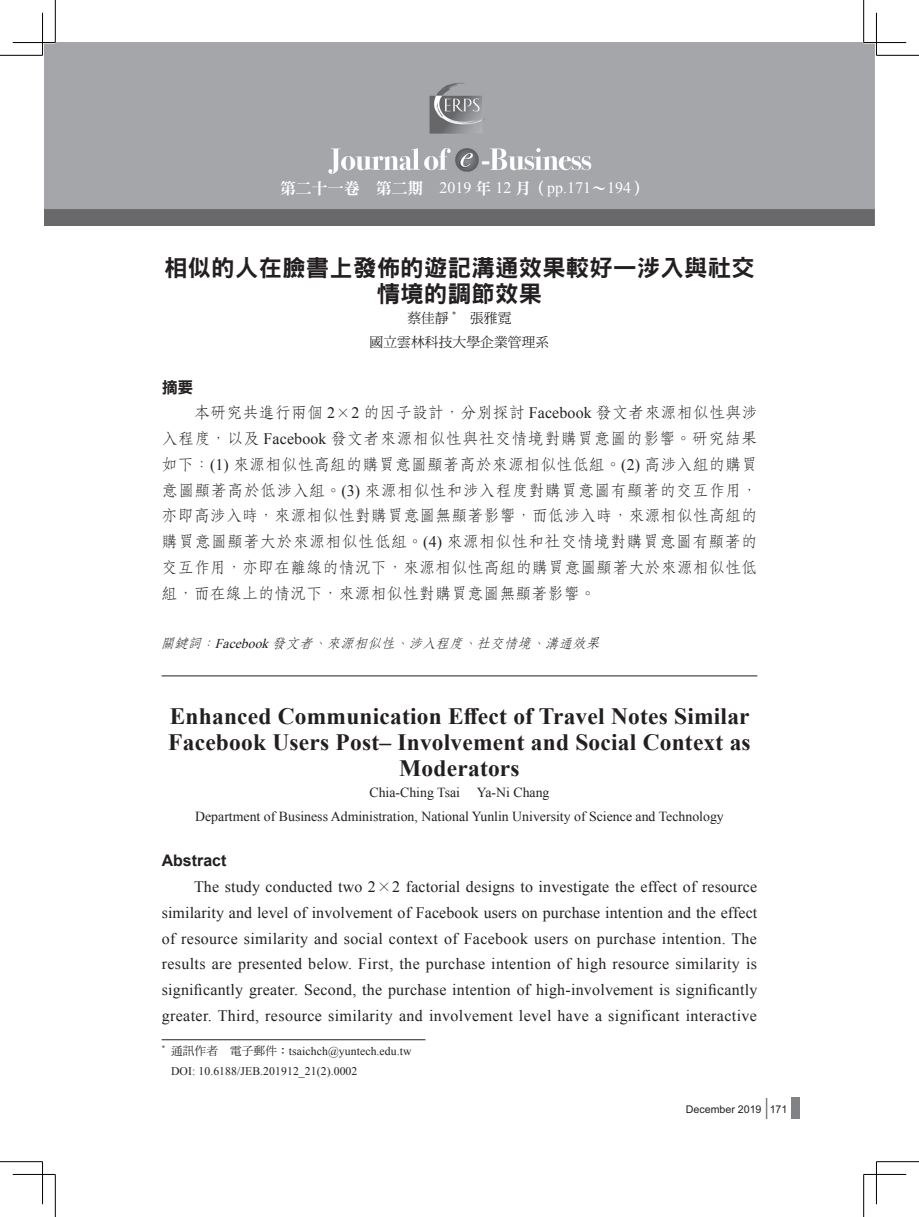
<style>
.page{position:relative;width:919px;height:1217px;background:#fff}
.page>*{position:absolute;margin:0;border:0;box-sizing:border-box;transform-origin:0 0}
.t1{font:700 23.4px/25.5px "Times New Roman";letter-spacing:.01em;color:#231f20;text-align:center}
.t2{font:23.4px/25.5px "DF Hei Std W9";letter-spacing:.01em;color:#231f20;text-align:center}
.t3{font:15.9px/25.8px "Times New Roman";letter-spacing:.025em;color:#231f20;text-align:justify}
.t4{font:15.9px/25.8px "DF Fang Song Std W4";letter-spacing:.01em;color:#231f20;text-align:justify}
.t5{font:15.9px "DFN Ming XB HK BF";color:#fff}
.t6{font:700 15.9px "Arial";color:#231f20}
.t7{font:15.9px "DF Hei Std W9";color:#231f20}
.t8{font:13.8px/24.2px "Times New Roman";color:#231f20;text-align:center}
.t9{font:13.8px/24.2px "DF Ming Std W5";color:#231f20}
.t10{font:italic 13.5px "DF Fang Song Std W4";color:#231f20}
.t11{font:11.7px/19.5px "Times New Roman";letter-spacing:.01em;color:#231f20}
.t12{font:10.65px "Arial";color:#231f20}
.t13{font:8.1px "Times New Roman";color:#231f20}
.t14{font:6.75px "Times New Roman";color:#231f20}
.s1{font-family:"Times New Roman"}
.s2{font-family:"DF Fang Song Std W4"}
.s3{font-family:"DF Ming Std W5"}
</style>
<div class="page">
<div style="left:791px;top:1097px;width:8px;height:21px;background:#808285"></div>
<hr style="left:765px;top:1097px;width:2px;height:21px;background:#808285">
<img style="left:45px;top:43px;width:829px;height:183px">
<hr style="left:162px;top:675px;width:595px;height:1px;background:#231f20">
<hr style="left:162px;top:1039px;width:263px;height:1px;background:#231f20">
<hr style="left:13px;top:41px;width:42px;height:3px;background:#fff">
<hr style="left:863px;top:41px;width:43px;height:3px;background:#fff">
<hr style="left:0;top:55px;width:43px;height:1px;background:#000">
<hr style="left:876px;top:55px;width:42px;height:1px;background:#000">
<hr style="left:0;top:1161px;width:43px;height:1px;background:#000">
<hr style="left:876px;top:1161px;width:42px;height:1px;background:#000">
<hr style="left:55px;top:0;width:1px;height:43px;background:#000">
<hr style="left:55px;top:1174px;width:1px;height:42px;background:#000">
<hr style="left:863px;top:0;width:1px;height:43px;background:#000">
<hr style="left:863px;top:1174px;width:1px;height:42px;background:#000">
<hr style="left:13px;top:42px;width:42px;height:1px;background:#000">
<hr style="left:863px;top:42px;width:43px;height:1px;background:#000">
<hr style="left:13px;top:1173px;width:42px;height:1px;background:#000">
<hr style="left:863px;top:1173px;width:43px;height:1px;background:#000">
<hr style="left:42px;top:13px;width:1px;height:42px;background:#000">
<hr style="left:42px;top:1161px;width:1px;height:42px;background:#000">
<hr style="left:876px;top:13px;width:1px;height:42px;background:#000">
<hr style="left:876px;top:1161px;width:1px;height:42px;background:#000">
<p class="t5" style="left:280px;top:180px;width:368px">第二十一卷　第二期　<span class="s1">2019</span> 年 <span class="s1">12</span> 月（<span class="s1">pp.171</span>～<span class="s1">194</span>）</p>
<h1 class="t2" style="left:164px;top:254px;width:592px">相似的人在臉書上發佈的遊記溝通效果較好—涉入與社交情境的調節效果</h1>
<p class="t9" style="left:407px;top:306px;width:43px">蔡佳靜</p>
<p class="t13" style="left:452px;top:308px;width:6px">*</p>
<p class="t9" style="left:369px;top:306px;width:181px;text-indent:87px">　張雅霓<br>國立雲林科技大學企業管理系</p>
<p class="t7" style="left:162px;top:378px;width:33px">摘要</p>
<p class="t4" style="left:162px;top:399px;width:597px;text-indent:32px">本研究共進行兩個 <span class="s1">2</span>×<span class="s1">2</span> 的因子設計，分別探討 <span class="s1">Facebook</span> 發文者來源相似性與涉入程度，以及 <span class="s1">Facebook</span> 發文者來源相似性與社交情境對購買意圖的影響。研究結果如下：<span class="s1">(1)</span> 來源相似性高組的購買意圖顯著高於來源相似性低組。<span class="s1">(2)</span> 高涉入組的購買意圖顯著高於低涉入組。<span class="s1">(3)</span> 來源相似性和涉入程度對購買意圖有顯著的交互作用，亦即高涉入時，來源相似性對購買意圖無顯著影響，而低涉入時，來源相似性高組的購買意圖顯著大於來源相似性低組。<span class="s1">(4)</span> 來源相似性和社交情境對購買意圖有顯著的交互作用，亦即在離線的情況下，來源相似性高組的購買意圖顯著大於來源相似性低組，而在線上的情況下，來源相似性對購買意圖無顯著影響。</p>
<p class="t10" style="left:160px;top:636px;width:444px">關鍵詞：<span class="s1">Facebook</span> 發文者、來源相似性、涉入程度、社交情境、溝通效果</p>
<h1 class="t1" style="left:168px;top:703px;width:584px">Enhanced Communication Effect of Travel Notes Similar<br>Facebook Users Post– Involvement and Social Context as<br>Moderators</h1>
<p class="t8" style="left:195px;top:780px;width:530px">Chia-Ching Tsai Ya-Ni Chang<br>Department of Business Administration, National Yunlin University of Science and Technology</p>
<p class="t6" style="left:162px;top:850px;width:66px">Abstract</p>
<p class="t3" style="left:162px;top:873px;width:597px;text-indent:32px">The study conducted two 2<span class="s2">×</span>2 factorial designs to investigate the effect of resource similarity and level of involvement of Facebook users on purchase intention and the effect of resource similarity and social context of Facebook users on purchase intention. The results are presented below. First, the purchase intention of high resource similarity is significantly greater. Second, the purchase intention of high-involvement is significantly greater. Third, resource similarity and involvement level have a significant interactive</p>
<p class="t14" style="left:162px;top:1042px;width:5px">*</p>
<p class="t11" style="left:171px;top:1041px;width:242px"><span class="s3">通訊作者　電子郵件：</span>tsaichch@yuntech.edu.tw<br>DOI: 10.6188/JEB.201912_21(2).0002</p>
<p class="t12" style="left:685px;top:1103px;width:103px">December 2019 171</p>
</div>
